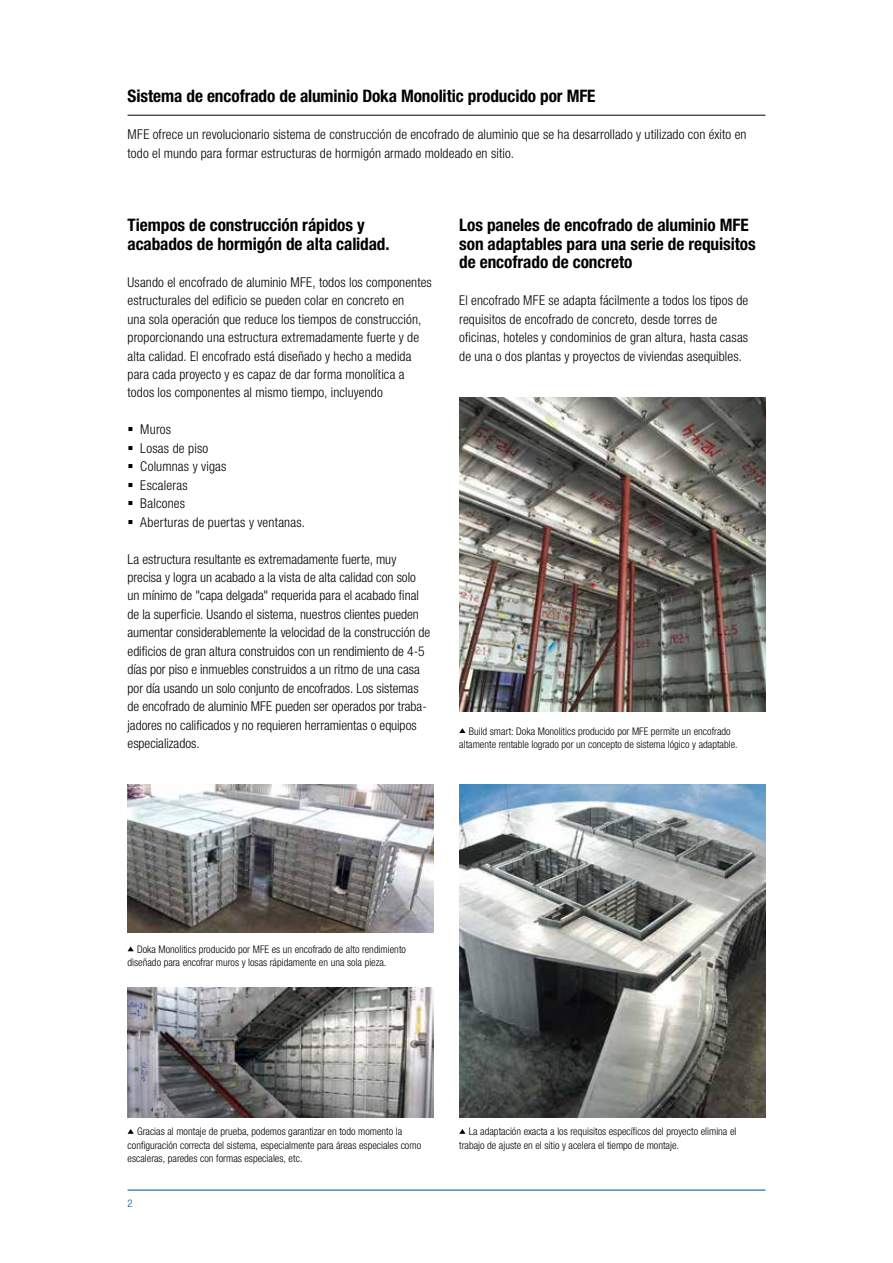
<style>
.page{position:relative;width:893px;height:1263px;background:#fff}
.page>*{position:absolute;margin:0;border:0;box-sizing:border-box;transform-origin:0 0}
.t1{font:700 condensed 17.25px/18.5px "Helvetica Neue LTW1 G";letter-spacing:-.005em;color:#000}
.t2{font:300 condensed 13.5px/18.5px "Helvetica Neue LTW1 G";letter-spacing:.005em;color:#000}
.t3{font:300 condensed 10.5px/13.5px "Helvetica Neue LTW1 G";color:#000}
.t4{font:300 condensed 10.5px "Helvetica Neue LTW1 G";color:#004a8f}
</style>
<div class="page">
<hr style="left:128px;top:115px;width:637px;height:1px;background:#000">
<img style="left:128px;top:785px;width:306px;height:147px">
<img style="left:128px;top:988px;width:306px;height:129px">
<img style="left:459px;top:397px;width:306px;height:314px">
<img style="left:459px;top:785px;width:306px;height:332px">
<svg style="left:459px;top:728px;width:6px;height:5px"></svg>
<svg style="left:128px;top:946px;width:6px;height:5px"></svg>
<svg style="left:128px;top:1129px;width:6px;height:5px"></svg>
<svg style="left:459px;top:1129px;width:6px;height:5px"></svg>
<hr style="left:128px;top:1190px;width:637px;height:1px;background:#004a8f">
<p class="t1" style="left:128px;top:87px;width:470px">Sistema de encofrado de aluminio Doka Monolitic producido por MFE</p>
<p class="t2" style="left:128px;top:125px;width:621px">MFE ofrece un revolucionario sistema de construcción de encofrado de aluminio que se ha desarrollado y utilizado con éxito en todo el mundo para formar estructuras de hormigón armado moldeado en sitio.</p>
<p class="t1" style="left:128px;top:216px;width:263px">Tiempos de construcción rápidos y acabados de hormigón de alta calidad.</p>
<p class="t2" style="left:128px;top:273px;width:306px">Usando el encofrado de aluminio MFE, todos los componentes estructurales del edificio se pueden colar en concreto en<br>una sola operación que reduce los tiempos de construcción, proporcionando una estructura extremadamente fuerte y de alta calidad. El encofrado está diseñado y hecho a medida para cada proyecto y es capaz de dar forma monolítica a todos los componentes al mismo tiempo, incluyendo</p>
<p class="t2" style="left:140px;top:420px;width:166px">Muros<br>Losas de piso<br>Columnas y vigas<br>Escaleras<br>Balcones<br>Aberturas de puertas y ventanas.</p>
<p class="t2" style="left:128px;top:550px;width:304px">La estructura resultante es extremadamente fuerte, muy precisa y logra un acabado a la vista de alta calidad con solo un mínimo de "capa delgada" requerida para el acabado final de la superficie. Usando el sistema, nuestros clientes pueden aumentar considerablemente la velocidad de la construcción de edificios de gran altura construidos con un rendimiento de 4-5 días por piso e inmuebles construidos a un ritmo de una casa por día usando un solo conjunto de encofrados. Los sistemas de encofrado de aluminio MFE pueden ser operados por traba&shy;jadores no calificados y no requieren herramientas o equipos especializados.</p>
<p class="t1" style="left:459px;top:216px;width:298px">Los paneles de encofrado de aluminio MFE son adaptables para una serie de requisitos de encofrado de concreto</p>
<p class="t2" style="left:459px;top:291px;width:291px">El encofrado MFE se adapta fácilmente a todos los tipos de requisitos de encofrado de concreto, desde torres de oficinas, hoteles y condominios de gran altura, hasta casas de una o dos plantas y proyectos de viviendas asequibles.</p>
<p class="t3" style="left:459px;top:724px;width:280px;text-align:center">Build smart: Doka Monolitics producido por MFE permite un encofrado altamente rentable logrado por un concepto de sistema lógico y adaptable.</p>
<p class="t3" style="left:128px;top:942px;width:280px;text-indent:10px">Doka Monolitics producido por MFE es un encofrado de alto rendimiento diseñado para encofrar muros y losas rápidamente en una sola pieza.</p>
<p class="t3" style="left:128px;top:1125px;width:295px;text-indent:10px">Gracias al montaje de prueba, podemos garantizar en todo momento la configuración correcta del sistema, especialmente para áreas especiales como escaleras, paredes con formas especiales, etc.</p>
<p class="t3" style="left:459px;top:1125px;width:279px;text-indent:10px">La adaptación exacta a los requisitos específicos del proyecto elimina el trabajo de ajuste en el sitio y acelera el tiempo de montaje.</p>
<p class="t4" style="left:128px;top:1197px;width:7px">2</p>
</div>
